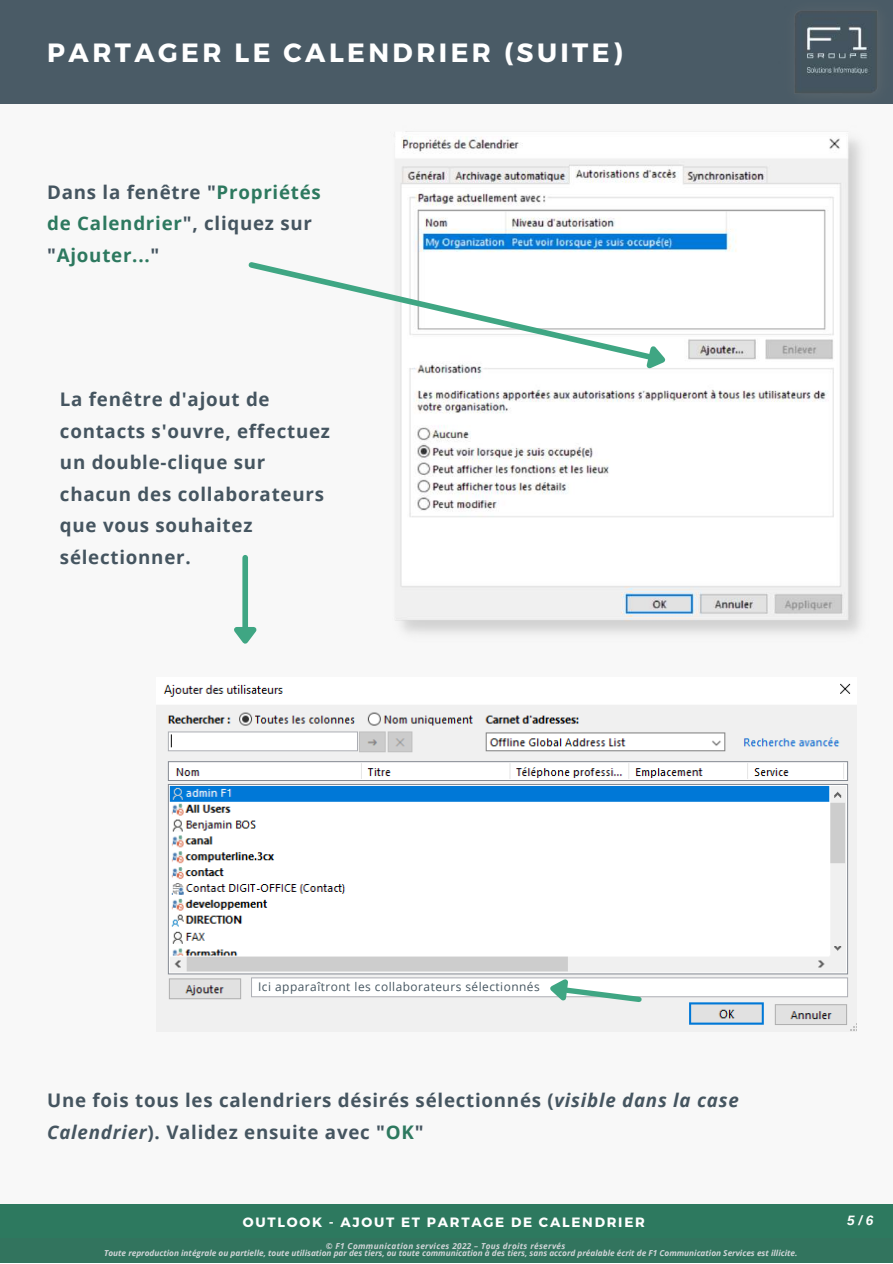
<style>
.page{position:relative;width:893px;height:1264px;background:#fff}
.page>*{position:absolute;margin:0;border:0;box-sizing:border-box;transform-origin:0 0}
.t1{font:700 26.4px "Montserrat";letter-spacing:.13em;color:#fff}
.t2{font:700 18.75px/31.5px "Open Sans";letter-spacing:.04em;color:#455560}
.t3{font:700 18.75px/31.5px "Open Sans";letter-spacing:.04em;color:#2d795f}
.t4{font:italic 700 13.65px "Arimo";color:#fff}
.t5{font:700 13.5px "Montserrat";letter-spacing:.13em;color:#fff}
.t6{font:11.85px "Open Sans";letter-spacing:.04em;color:#455560}
.t7{font:italic 700 8.25px/6.9px "Open Sans";color:#d3d6d9}
.s1{color:#455560}
.s2{font-style:italic}
.s3{color:#2d795f}
</style>
<div class="page">
<div style="left:0;top:0;width:892px;height:105px;background:#4a5b66"></div>
<img style="left:778px;top:10px;width:114px;height:95px">
<div style="left:0;top:105px;width:892px;height:1119px;background:#f8f8f8"></div>
<img style="left:395px;top:131px;width:466px;height:503px">
<svg style="left:248px;top:258px;width:427px;height:123px"></svg>
<div style="left:242px;top:557px;width:6px;height:70px;background:#3fa683"></div>
<svg style="left:234px;top:622px;width:23px;height:22px"></svg>
<div style="left:0;top:1204px;width:892px;height:57px;background:#2d795f"></div>
<div style="left:0;top:1237px;width:892px;height:25px;background:#32745e"></div>
<img style="left:163px;top:683px;width:692px;height:348px">
<svg style="left:541px;top:968px;width:104px;height:38px"></svg>
<img style="left:686px;top:998px;width:83px;height:29px">
<div style="left:625px;top:736px;width:81px;height:12px;background:#fff"></div>
<h1 class="t1" style="left:47px;top:35px;width:576px">PARTAGER LE CALENDRIER (SUITE)</h1>
<p class="t3" style="left:47px;top:176px;width:275px"><span class="s1">Dans la fenêtre "</span>Propriétés de Calendrier<span class="s1">", cliquez sur "</span>Ajouter...<span class="s1">"</span></p>
<p class="t2" style="left:60px;top:383px;width:271px">La fenêtre d'ajout de contacts s'ouvre, effectuez un double-clique sur chacun des collaborateurs que vous souhaitez sélectionner.</p>
<p class="t6" style="left:258px;top:978px;width:283px">Ici apparaîtront les collaborateurs sélectionnés</p>
<p class="t2" style="left:47px;top:1084px;width:693px">Une fois tous les calendriers désirés sélectionnés (<span class="s2">visible dans la case<br>Calendrier</span>). Validez ensuite avec "<span class="s3">OK</span>"</p>
<p class="t5" style="left:243px;top:1213px;width:403px">OUTLOOK - AJOUT ET PARTAGE DE CALENDRIER</p>
<p class="t4" style="left:847px;top:1212px;width:28px">5/6</p>
<p class="t7" style="left:104px;top:1242px;width:695px;text-indent:222px">© F1 Communication services 2022 – Tous droits réservés<br>Toute reproduction intégrale ou partielle, toute utilisation par des tiers, ou toute communication à des tiers, sans accord préalable écrit de F1 Communication Services est illicite.</p>
</div>
